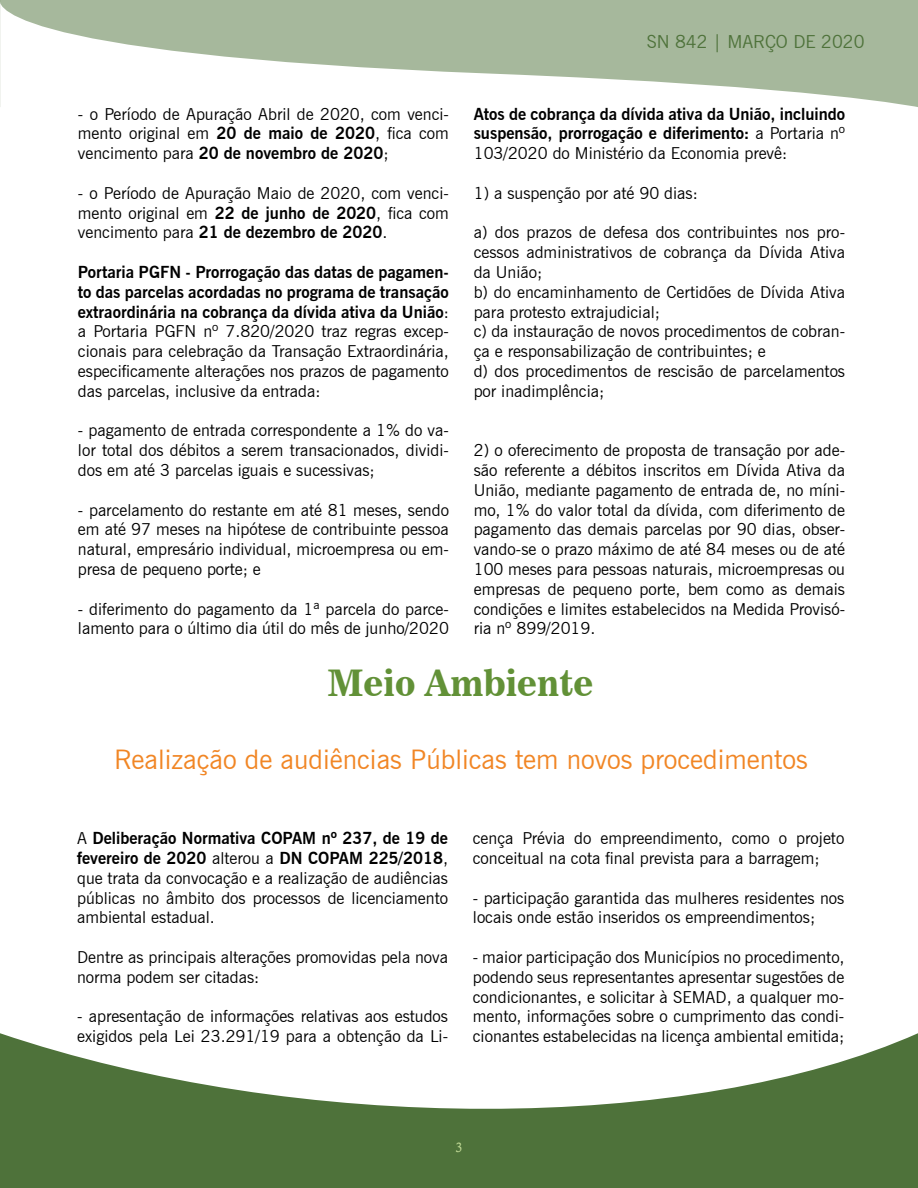
<style>
.page{position:relative;width:918px;height:1188px;background:#fff}
.page>*{position:absolute;margin:0;border:0;box-sizing:border-box;transform-origin:0 0}
.t1{font:36px "News 706 BT Bold C";color:#629137}
.t2{font:27px "News Gothic BT";color:#f18625}
.t3{font:18px "News Gothic BT";color:#4e723a}
.t4{font:16.5px/19.8px "News Gothic BT";color:#000;text-align:justify}
.t5{font:700 16.5px/19.8px "News Gothic BT";color:#000;text-align:justify}
.t6{font:13.5px "Calisto";color:#c1da96}
.s1{font-weight:700}
.s2{font-weight:400}
</style>
<div class="page">
<svg style="left:1px;top:0;width:917px;height:107px;fill:#a6b89c"></svg>
<svg style="left:0;top:1033px;width:918px;height:155px;fill:#4e723a"></svg>
<svg style="left:0;top:0;width:1px;height:107px"></svg>
<p class="t4" style="left:78px;top:104px;width:373px">- o Período de Apuração Abril de 2020, com venci&shy;mento original em <span class="s1">20 de maio de 2020</span>, fica com vencimento para <span class="s1">20 de novembro de 2020</span>;</p>
<p class="t4" style="left:78px;top:183px;width:372px">- o Período de Apuração Maio de 2020, com venci&shy;mento original em <span class="s1">22 de junho de 2020</span>, fica com vencimento para <span class="s1">21 de dezembro de 2020</span>.</p>
<p class="t4" style="left:78px;top:262px;width:373px"><span class="s1">Portaria PGFN - Prorrogação das datas de pagamen&shy;to das parcelas acordadas no programa de transação extraordinária na cobrança da dívida ativa da União</span>: a Portaria PGFN nº 7.820/2020 traz regras excep&shy;cionais para celebração da Transação Extraordinária, especificamente alterações nos prazos de pagamento das parcelas, inclusive da entrada:</p>
<p class="t4" style="left:78px;top:421px;width:373px">- pagamento de entrada correspondente a 1% do va&shy;lor total dos débitos a serem transacionados, dividi&shy;dos em até 3 parcelas iguais e sucessivas;</p>
<p class="t4" style="left:78px;top:500px;width:373px">- parcelamento do restante em até 81 meses, sendo em até 97 meses na hipótese de contribuinte pessoa natural, empresário individual, microempresa ou em&shy;presa de pequeno porte; e</p>
<p class="t4" style="left:78px;top:599px;width:373px">- diferimento do pagamento da 1ª parcela do parce&shy;lamento para o último dia útil do mês de junho/2020</p>
<p class="t3" style="left:647px;top:31px;width:219px">SN 842 | MARÇO DE 2020</p>
<p class="t5" style="left:474px;top:104px;width:373px">Atos de cobrança da dívida ativa da União, incluindo suspensão, prorrogação e diferimento: <span class="s2">a Portaria nº 103/2020 do Ministério da Economia prevê:</span></p>
<p class="t4" style="left:474px;top:183px;width:226px">1) a suspenção por até 90 dias:</p>
<p class="t4" style="left:474px;top:223px;width:373px;text-align:left">a) dos prazos de defesa dos contribuintes nos pro&shy;cessos administrativos de cobrança da Dívida Ativa da União;<br>b) do encaminhamento de Certidões de Dívida Ativa para protesto extrajudicial;<br>c) da instauração de novos procedimentos de cobran&shy;ça e responsabilização de contribuintes; e<br>d) dos procedimentos de rescisão de parcelamentos por inadimplência;</p>
<p class="t4" style="left:474px;top:440px;width:373px">2) o oferecimento de proposta de transação por ade&shy;são referente a débitos inscritos em Dívida Ativa da União, mediante pagamento de entrada de, no míni&shy;mo, 1% do valor total da dívida, com diferimento de pagamento das demais parcelas por 90 dias, obser&shy;vando-se o prazo máximo de até 84 meses ou de até 100 meses para pessoas naturais, microempresas ou empresas de pequeno porte, bem como as demais condições e limites estabelecidos na Medida Provisó&shy;ria nº 899/2019.</p>
<h1 class="t1" style="left:328px;top:662px;width:267px">Meio Ambiente</h1>
<h2 class="t2" style="left:114px;top:743px;width:695px">Realização de audiências Públicas tem novos procedimentos</h2>
<p class="t4" style="left:77px;top:828px;width:373px">A <span class="s1">Deliberação Normativa COPAM nº 237, de 19 de fevereiro de 2020</span> alterou a <span class="s1">DN COPAM 225/2018</span>, que trata da convocação e a realização de audiências públicas no âmbito dos processos de licenciamento ambiental estadual.</p>
<p class="t4" style="left:77px;top:947px;width:373px">Dentre as principais alterações promovidas pela nova norma podem ser citadas:</p>
<p class="t4" style="left:77px;top:1007px;width:373px">- apresentação de informações relativas aos estudos exigidos pela Lei 23.291/19 para a obtenção da Li-</p>
<p class="t4" style="left:473px;top:828px;width:373px">cença Prévia do empreendimento, como o projeto conceitual na cota final prevista para a barragem;</p>
<p class="t4" style="left:473px;top:888px;width:373px">- participação garantida das mulheres residentes nos locais onde estão inseridos os empreendimentos;</p>
<p class="t4" style="left:473px;top:947px;width:373px">- maior participação dos Municípios no procedimento, podendo seus representantes apresentar sugestões de condicionantes, e solicitar à SEMAD, a qualquer mo&shy;mento, informações sobre o cumprimento das condi&shy;cionantes estabelecidas na licença ambiental emitida;</p>
<p class="t6" style="left:456px;top:1139px;width:8px">3</p>
</div>
